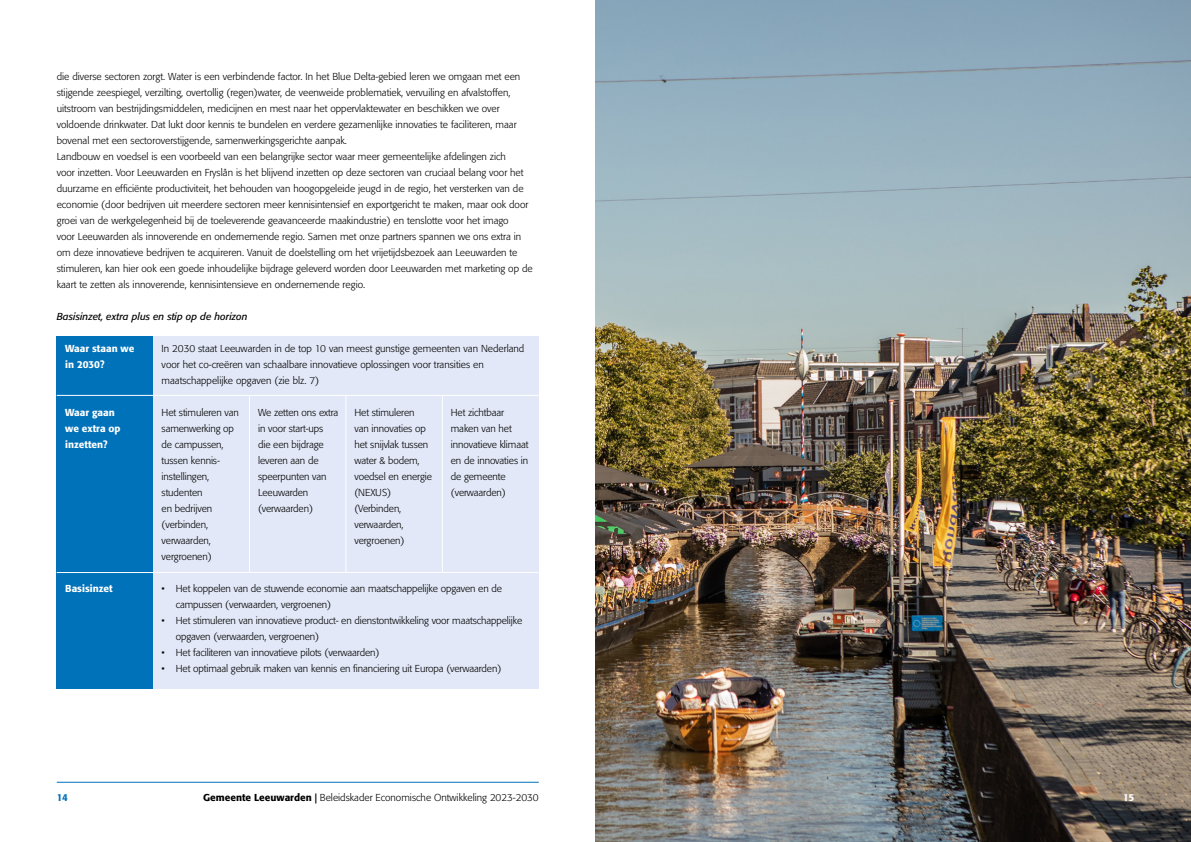
<style>
.page{position:relative;width:1191px;height:842px;background:#fff}
.page>*{position:absolute;margin:0;border:0;box-sizing:border-box;transform-origin:0 0}
.t1{font:300 10px/16px "Formata";color:#000}
.t2{font:500 10px/16px "Formata";color:#fff}
.t3{font:italic 10px "Formata";color:#000}
.t4{font:500 10px "Formata";color:#0072ba}
.s1{font-weight:500}
</style>
<div class="page">
<hr style="left:57px;top:782px;width:482px;height:1px;background:#0072ba">
<img style="left:595px;top:0;width:596px;height:842px">
<div style="left:57px;top:336px;width:482px;height:352px;background:#e2e8f7"></div>
<div style="left:57px;top:336px;width:96px;height:352px;background:#0072ba"></div>
<hr style="left:57px;top:395px;width:482px;height:1px;background:#fff">
<hr style="left:57px;top:572px;width:482px;height:1px;background:#fff">
<hr style="left:249px;top:395px;width:1px;height:177px;background:#fff">
<hr style="left:345px;top:395px;width:1px;height:177px;background:#fff">
<hr style="left:442px;top:395px;width:1px;height:177px;background:#fff">
<p class="t1" style="left:57px;top:69px;width:477px">die diverse sectoren zorgt. Water is een verbindende factor. In het Blue Delta-gebied leren we omgaan met een stijgende zeespiegel, verzilting, overtollig (regen)water, de veenweide problematiek, vervuiling en afvalstoffen, uitstroom van bestrijdingsmiddelen, medicijnen en mest naar het oppervlaktewater en beschikken we over voldoende drinkwater. Dat lukt door kennis te bundelen en verdere gezamenlijke innovaties te faciliteren, maar bovenal met een sectoroverstijgende, samenwerkingsgerichte aanpak.<br>Landbouw en voedsel is een voorbeeld van een belangrijke sector waar meer gemeentelijke afdelingen zich<br>voor inzetten. Voor Leeuwarden en Fryslân is het blijvend inzetten op deze sectoren van cruciaal belang voor het duurzame en efficiënte productiviteit, het behouden van hoogopgeleide jeugd in de regio, het versterken van de economie (door bedrijven uit meerdere sectoren meer kennisintensief en exportgericht te maken, maar ook door groei van de werkgelegenheid bij de toeleverende geavanceerde maakindustrie) en tenslotte voor het imago<br>voor Leeuwarden als innoverende en ondernemende regio. Samen met onze partners spannen we ons extra in om deze innovatieve bedrijven te acquireren. Vanuit de doelstelling om het vrijetijdsbezoek aan Leeuwarden te stimuleren, kan hier ook een goede inhoudelijke bijdrage geleverd worden door Leeuwarden met marketing op de kaart te zetten als innoverende, kennisintensieve en ondernemende regio.</p>
<p class="t3" style="left:57px;top:310px;width:192px">Basisinzet, extra plus en stip op de horizon</p>
<p class="t2" style="left:65px;top:340px;width:71px">Waar staan we in 2030?</p>
<p class="t2" style="left:65px;top:404px;width:57px">Waar gaan we extra op inzetten?</p>
<p class="t2" style="left:65px;top:580px;width:49px">Basisinzet</p>
<p class="t1" style="left:162px;top:341px;width:364px">In 2030 staat Leeuwarden in de top 10 van meest gunstige gemeenten van Nederland voor het co-creëren van schaalbare innovatieve oplossingen voor transities en maatschappelijke opgaven (zie blz. 7)</p>
<p class="t1" style="left:162px;top:405px;width:79px">Het stimuleren van samenwerking op de campussen, tussen kennis&shy;instellingen, studenten<br>en bedrijven (verbinden, verwaarden, vergroenen)</p>
<p class="t1" style="left:176px;top:581px;width:328px;text-indent:-14px">• Het koppelen van de stuwende economie aan maatschappelijke opgaven en de campussen (verwaarden, vergroenen)</p>
<p class="t1" style="left:176px;top:613px;width:348px;text-indent:-14px">• Het stimuleren van innovatieve product- en dienstontwikkeling voor maatschappelijke opgaven (verwaarden, vergroenen)</p>
<p class="t1" style="left:162px;top:645px;width:219px">• Het faciliteren van innovatieve pilots (verwaarden)</p>
<p class="t1" style="left:162px;top:661px;width:341px">• Het optimaal gebruik maken van kennis en financiering uit Europa (verwaarden)</p>
<p class="t1" style="left:258px;top:405px;width:82px">We zetten ons extra in voor start-ups<br>die een bijdrage leveren aan de speerpunten van<br>Leeuwarden (verwaarden)</p>
<p class="t1" style="left:354px;top:405px;width:79px">Het stimuleren<br>van innovaties op het snijvlak tussen water &amp; bodem, voedsel en energie (NEXUS) (Verbinden, verwaarden, vergroenen)</p>
<p class="t1" style="left:451px;top:405px;width:79px">Het zichtbaar maken van het innovatieve klimaat en de innovaties in de gemeente (verwaarden)</p>
<p class="t4" style="left:57px;top:791px;width:13px">14</p>
<p class="t1" style="left:203px;top:789px;width:337px"><span class="s1">Gemeente Leeuwarden |</span> Beleidskader Economische Ontwikkeling 2023-2030</p>
<p class="t2" style="left:1123px;top:789px;width:13px">15</p>
</div>
